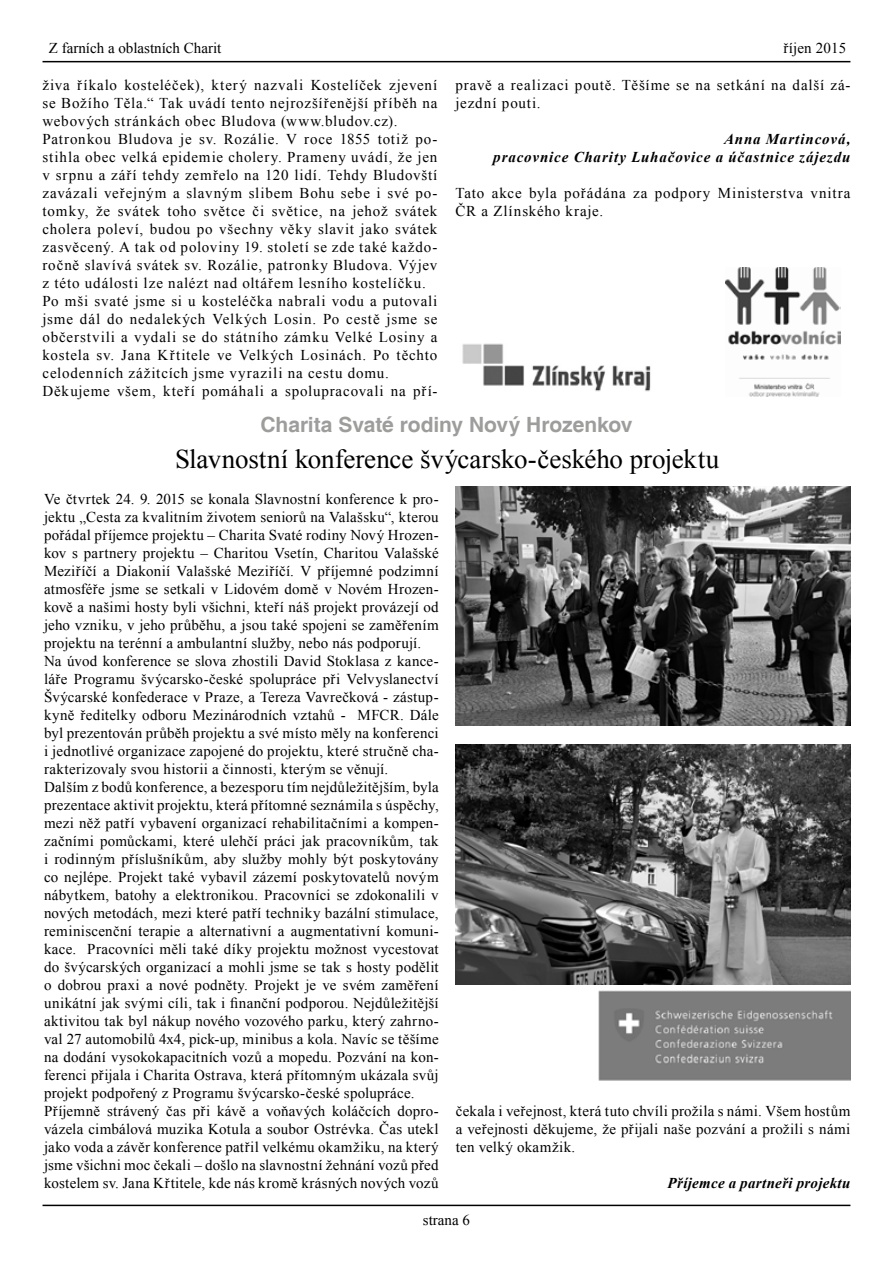
<style>
.page{position:relative;width:893px;height:1263px;background:#fff}
.page>*{position:absolute;margin:0;border:0;box-sizing:border-box;transform-origin:0 0}
.t1{font:27px "Times New Roman";letter-spacing:-.005em;color:#000}
.t2{font:700 21px "Helvetica";letter-spacing:-.005em;color:#9d9d9c}
.t3{font:15px/18px "Times New Roman";letter-spacing:.025em;color:#000}
.t4{font:15px/18px "Times New Roman";letter-spacing:.055em;color:#000}
.t5{font:15px/18px "Times New Roman";letter-spacing:.06em;color:#000}
.t6{font:italic 700 15px/18px "Times New Roman";letter-spacing:.055em;color:#000;text-align:right}
.t7{font:italic 700 15px "Times New Roman";letter-spacing:.025em;color:#000}
.t8{font:15px "Times New Roman";color:#000}
</style>
<div class="page">
<hr style="left:43px;top:1205px;width:807px;height:1px;background:#000">
<hr style="left:43px;top:61px;width:807px;height:1px;background:#000">
<img style="left:462px;top:343px;width:189px;height:49px">
<img style="left:725px;top:268px;width:115px;height:128px">
<img style="left:598px;top:990px;width:252px;height:91px">
<img style="left:455px;top:486px;width:395px;height:240px">
<img style="left:455px;top:744px;width:395px;height:240px">
<p class="t8" style="left:49px;top:37px;width:174px">Z farních a oblastních Charit</p>
<p class="t3" style="left:784px;top:38px;width:64px">říjen 2015</p>
<p class="t4" style="left:43px;top:76px;width:396px">živa říkalo kosteléček), který nazvali Kostelíček zjevení se Božího Těla.“ Tak uvádí tento nejrozšířenější příběh na webových stránkách obec Bludova (www.bludov.cz).<br>Patronkou Bludova je sv. Rozálie. V roce 1855 totiž po&shy;stihla obec velká epidemie cholery. Prameny uvádí, že jen v srpnu a září tehdy zemřelo na 120 lidí. Tehdy Bludovští zavázali veřejným a slavným slibem Bohu sebe i své po&shy;tomky, že svátek toho světce či světice, na jehož svátek cholera poleví, budou po všechny věky slavit jako svátek zasvěcený. A tak od poloviny 19. století se zde také každo&shy;ročně slavívá svátek sv. Rozálie, patronky Bludova. Výjev z této události lze nalézt nad oltářem lesního kostelíčku.<br>Po mši svaté jsme si u kosteléčka nabrali vodu a putovali jsme dál do nedalekých Velkých Losin. Po cestě jsme se občerstvili a vydali se do státního zámku Velké Losiny a kostela sv. Jana Křtitele ve Velkých Losinách. Po těchto celodenních zážitcích jsme vyrazili na cestu domu.<br>Děkujeme všem, kteří pomáhali a spolupracovali na pří-</p>
<p class="t5" style="left:455px;top:76px;width:396px">pravě a realizaci poutě. Těšíme se na setkání na další zá&shy;jezdní pouti.</p>
<p class="t6" style="left:493px;top:130px;width:359px">Anna Martincová,<br>pracovnice Charity Luhačovice a účastnice zájezdu</p>
<p class="t5" style="left:455px;top:184px;width:396px">Tato akce byla pořádána za podpory Ministerstva vnitra<br>ČR a Zlínského kraje.</p>
<h2 class="t2" style="left:260px;top:412px;width:374px">Charita Svaté rodiny Nový Hrozenkov</h2>
<h1 class="t1" style="left:175px;top:440px;width:546px">Slavnostní konference švýcarsko-českého projektu</h1>
<p class="t3" style="left:44px;top:490px;width:396px">Ve čtvrtek 24. 9. 2015 se konala Slavnostní konference k pro&shy;jektu „Cesta za kvalitním životem seniorů na Valašsku“, kterou pořádal příjemce projektu – Charita Svaté rodiny Nový Hrozen&shy;kov s partnery projektu – Charitou Vsetín, Charitou Valašské Meziříčí a Diakonií Valašské Meziříčí. V příjemné podzimní atmosféře jsme se setkali v Lidovém domě v Novém Hrozen&shy;kově a našimi hosty byli všichni, kteří náš projekt provázejí od jeho vzniku, v jeho průběhu, a jsou také spojeni se zaměřením projektu na terénní a ambulantní služby, nebo nás podporují.<br>Na úvod konference se slova zhostili David Stoklasa z kance&shy;láře Programu švýcarsko-české spolupráce při Velvyslanectví Švýcarské konfederace v Praze, a Tereza Vavrečková - zástup&shy;kyně ředitelky odboru Mezinárodních vztahů - MFCR. Dále byl prezentován průběh projektu a své místo měly na konferenci i jednotlivé organizace zapojené do projektu, které stručně cha&shy;rakterizovaly svou historii a činnosti, kterým se věnují.<br>Dalším z bodů konference, a bezesporu tím nejdůležitějším, byla prezentace aktivit projektu, která přítomné seznámila s úspěchy, mezi něž patří vybavení organizací rehabilitačními a kompen&shy;začními pomůckami, které ulehčí práci jak pracovníkům, tak i rodinným příslušníkům, aby služby mohly být poskytovány co nejlépe. Projekt také vybavil zázemí poskytovatelů novým nábytkem, batohy a elektronikou. Pracovníci se zdokonalili v nových metodách, mezi které patří techniky bazální stimulace, reminiscenční terapie a alternativní a augmentativní komuni&shy;kace. Pracovníci měli také díky projektu možnost vycestovat do švýcarských organizací a mohli jsme se tak s hosty podělit o dobrou praxi a nové podněty. Projekt je ve svém zaměření unikátní jak svými cíli, tak i finanční podporou. Nejdůležitější aktivitou tak byl nákup nového vozového parku, který zahrno&shy;val 27 automobilů 4x4, pick-up, minibus a kola. Navíc se těšíme na dodání vysokokapacitních vozů a mopedu. Pozvání na kon&shy;ferenci přijala i Charita Ostrava, která přítomným ukázala svůj projekt podpořený z Programu švýcarsko-české spolupráce.<br>Příjemně strávený čas při kávě a voňavých koláčcích dopro&shy;vázela cimbálová muzika Kotula a soubor Ostrévka. Čas utekl jako voda a závěr konference patřil velkému okamžiku, na který jsme všichni moc čekali – došlo na slavnostní žehnání vozů před kostelem sv. Jana Křtitele, kde nás kromě krásných nových vozů</p>
<p class="t3" style="left:456px;top:1102px;width:396px;text-align:justify">čekala i veřejnost, která tuto chvíli prožila s námi. Všem hostům a veřejnosti děkujeme, že přijali naše pozvání a prožili s námi ten velký okamžik.</p>
<p class="t7" style="left:668px;top:1173px;width:184px">Příjemce a partneři projektu</p>
<p class="t3" style="left:423px;top:1210px;width:49px">strana 6</p>
</div>
